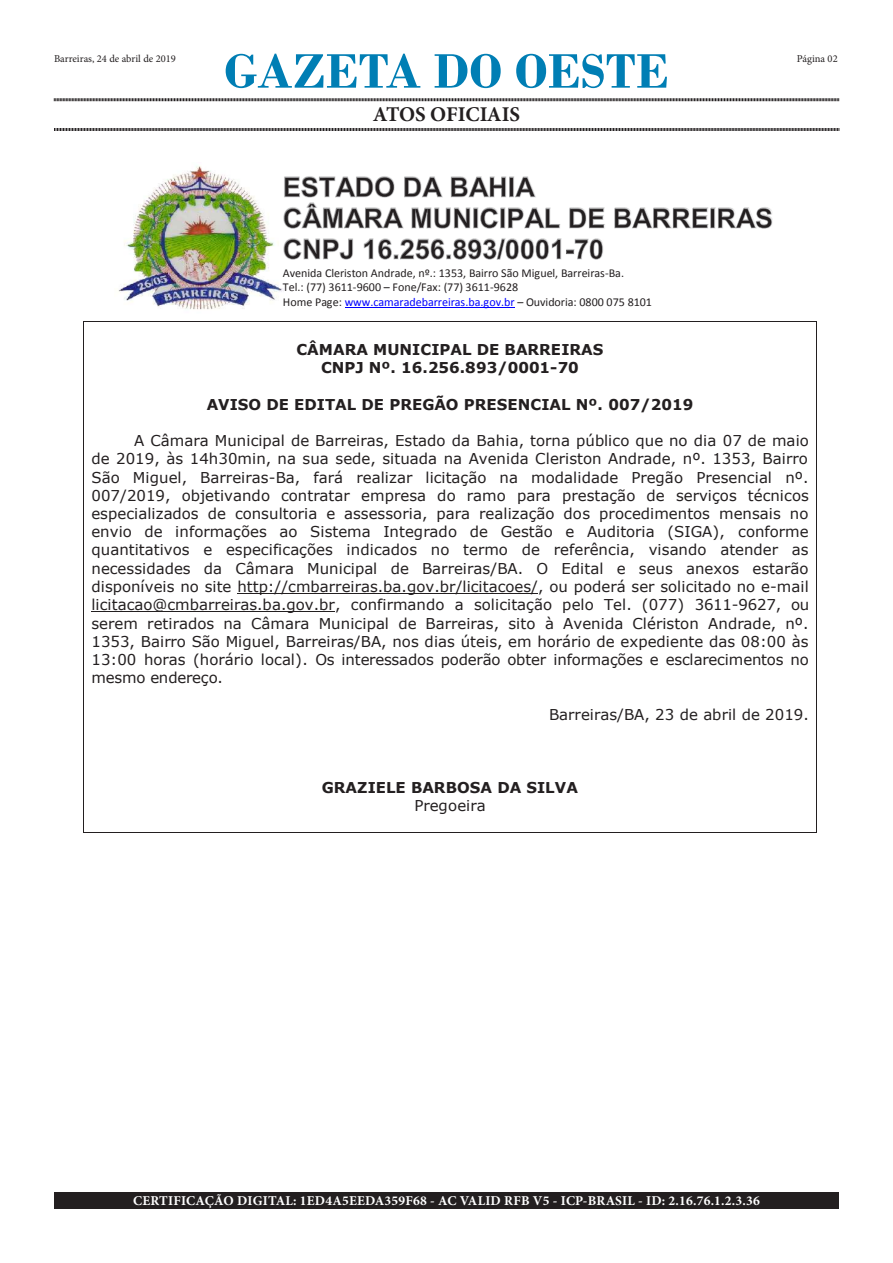
<style>
.page{position:relative;width:893px;height:1263px;background:#fff}
.page>*{position:absolute;margin:0;border:0;box-sizing:border-box;transform-origin:0 0}
.t1{font:700 51px "Bodoni";color:#007eb4}
.t2{font:700 21px "Minion Pro";letter-spacing:-.005em;color:#231f20}
.t3{font:15px/18.1px "Verdana";letter-spacing:-.005em;color:#231f20;text-align:justify}
.t4{font:700 15px/18.3px "Verdana";color:#231f20;text-align:center}
.t5{font:700 13.5px "Minion Pro";letter-spacing:.015em;color:#fff}
.t6{font:12px/14.7px "Calibri";color:#231f20}
.t7{font:10.5px "Minion Pro";color:#231f20}
.s1{color:#00f}
</style>
<div class="page">
<svg style="left:54px;top:98px;width:785px;height:4px;background:#908e8e"></svg>
<svg style="left:54px;top:128px;width:785px;height:3px;background:#6b6869"></svg>
<div style="left:54px;top:1192px;width:785px;height:17px;background:#231f20"></div>
<img style="left:118px;top:166px;width:166px;height:144px">
<img style="left:267px;top:166px;width:17px;height:29px">
<svg style="left:283px;top:176px;width:252px;height:19px"></svg>
<img style="left:267px;top:195px;width:506px;height:34px">
<img style="left:267px;top:226px;width:353px;height:55px">
<hr style="left:345px;top:307px;width:170px;height:1px;background:#00f">
<hr style="left:237px;top:593px;width:301px;height:1px;background:#231f20">
<hr style="left:92px;top:611px;width:243px;height:1px;background:#231f20">
<hr style="left:84px;top:321px;width:733px;height:1px;background:#231f20">
<hr style="left:83px;top:322px;width:1px;height:510px;background:#231f20">
<hr style="left:84px;top:832px;width:733px;height:1px;background:#231f20">
<hr style="left:817px;top:322px;width:1px;height:510px;background:#231f20">
<p class="t1" style="left:224px;top:41px;width:446px">GAZETA DO OESTE</p>
<p class="t2" style="left:373px;top:100px;width:149px">ATOS OFICIAIS</p>
<p class="t7" style="left:54px;top:51px;width:123px">Barreiras, 24 de abril de 2019</p>
<p class="t7" style="left:797px;top:51px;width:42px">Página 02</p>
<p class="t6" style="left:283px;top:265px;width:371px">Avenida Cleriston Andrade, nº.: 1353, Bairro São Miguel, Barreiras-Ba.<br>Tel.: (77) 3611-9600 – Fone/Fax: (77) 3611-9628<br>Home Page: <span class="s1">www.camaradebarreiras.ba.gov.br</span> – Ouvidoria: 0800 075 8101</p>
<p class="t4" style="left:296px;top:340px;width:309px">CÂMARA MUNICIPAL DE BARREIRAS<br>CNPJ Nº. 16.256.893/0001-70</p>
<p class="t4" style="left:207px;top:395px;width:488px">AVISO DE EDITAL DE PREGÃO PRESENCIAL Nº. 007/2019</p>
<p class="t3" style="left:91px;top:431px;width:719px;text-indent:43px">A Câmara Municipal de Barreiras, Estado da Bahia, torna público que no dia 07 de maio de 2019, às 14h30min, na sua sede, situada na Avenida Cleriston Andrade, nº. 1353, Bairro São Miguel, Barreiras-Ba, fará realizar licitação na modalidade Pregão Presencial nº.<br>007/2019, objetivando contratar empresa do ramo para prestação de serviços técnicos especializados de consultoria e assessoria, para realização dos procedimentos mensais no envio de informações ao Sistema Integrado de Gestão e Auditoria (SIGA), conforme quantitativos e especificações indicados no termo de referência, visando atender as necessidades da Câmara Municipal de Barreiras/BA. O Edital e seus anexos estarão disponíveis no site http://cmbarreiras.ba.gov.br/licitacoes/, ou poderá ser solicitado no e-mail licitacao@cmbarreiras.ba.gov.br, confirmando a solicitação pelo Tel. (077) 3611-9627, ou serem retirados na Câmara Municipal de Barreiras, sito à Avenida Clériston Andrade, nº.<br>1353, Bairro São Miguel, Barreiras/BA, nos dias úteis, em horário de expediente das 08:00 às 13:00 horas (horário local). Os interessados poderão obter informações e esclarecimentos no mesmo endereço.</p>
<p class="t3" style="left:549px;top:705px;width:261px">Barreiras/BA, 23 de abril de 2019.</p>
<p class="t4" style="left:322px;top:778px;width:258px">GRAZIELE BARBOSA DA SILVA</p>
<p class="t3" style="left:414px;top:796px;width:73px">Pregoeira</p>
<p class="t5" style="left:133px;top:1191px;width:628px">CERTIFICAÇÃO DIGITAL: 1ED4A5EEDA359F68 - AC VALID RFB V5 - ICP-BRASIL - ID: 2.16.76.1.2.3.36</p>
</div>
